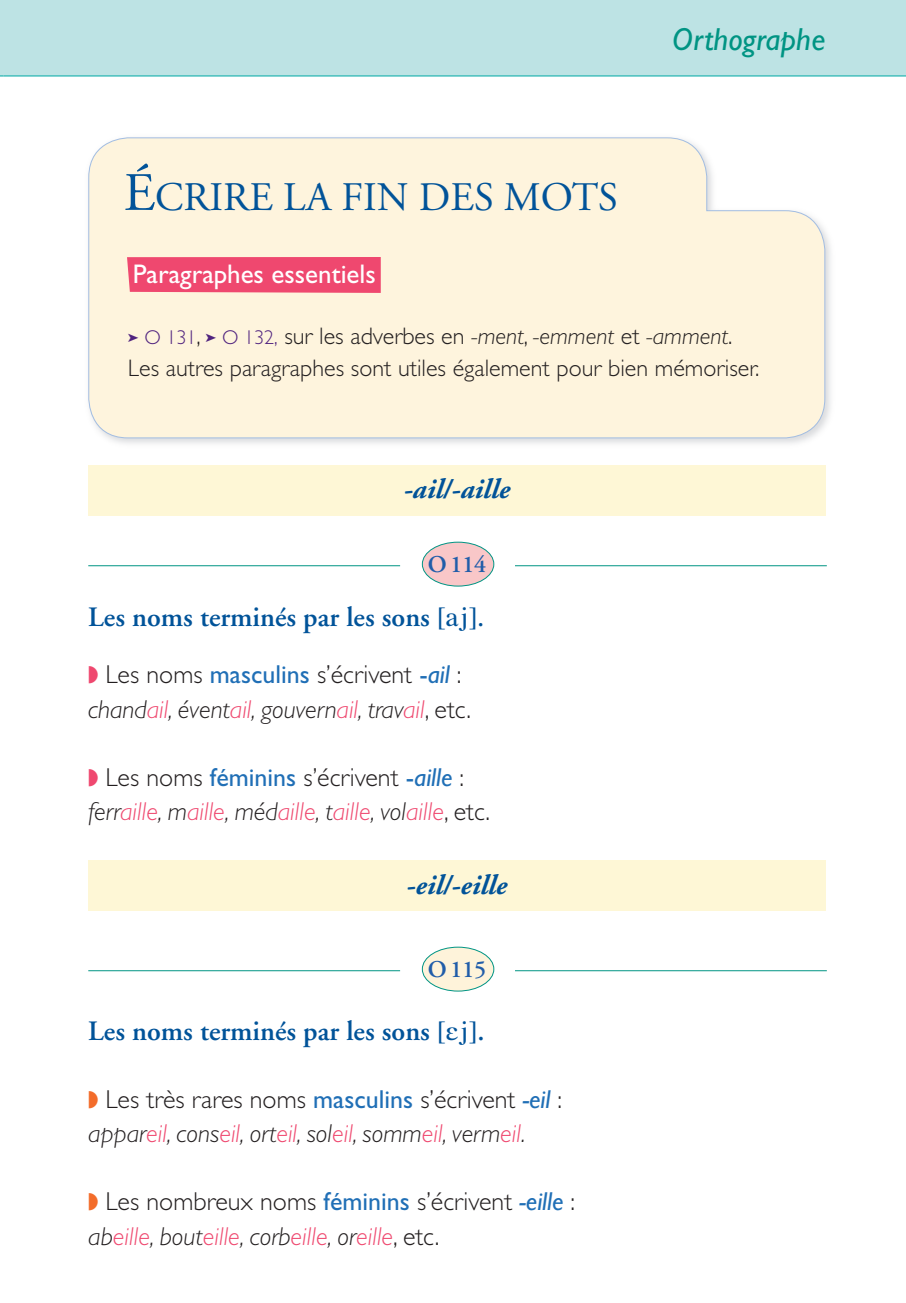
<style>
.page{position:relative;width:906px;height:1303px;background:#fff}
.page>*{position:absolute;margin:0;border:0;box-sizing:border-box;transform-origin:0 0}
.t1{font:40.4px "Adobe Garamond Pro";color:#015399}
.t2{font:italic 32px "Gill Sans";color:#009483}
.t3{font:600 28px "Adobe Garamond";color:#015399}
.t4{font:italic 700 28px "Adobe Garamond";color:#015399}
.t5{font:27px "Gill Sans";color:#fff}
.t6{font:italic 300 26px/34.8px "Gill Sans";color:#231f20}
.t7{font:300 26px/34.8px "Gill Sans";color:#231f20}
.t8{font:italic 300 26px/34.8px "Gill Sans";color:#ef486f}
.t9{font:300 24px/32px "Gill Sans";color:#231f20}
.t10{font:600 24px "Adobe Garamond";letter-spacing:-.01em;color:#215da9}
.s1{font-size:54px}
.s2{color:#50237f}
.s3{font-size:20px;color:#50237f}
.s4{font-style:italic}
.s5{font-family:"Times Phonetic IPA";font-weight:400;font-size:26px}
.s6{font-size:26px}
.s7{color:#ef486f}
.s8{font-style:normal}
.s9{font-weight:400;font-style:normal;color:#206fb6}
.s10{font-weight:400;color:#206fb6}
.s11{font-style:normal;color:#231f20}
.s12{color:#231f20}
.s13{color:#f36c2a}
.s14{font-weight:400;font-style:italic;color:#206fb6}
.s15{font-style:italic;color:#ef486f}
</style>
<div class="page">
<hr style="left:0;top:0;width:3px;height:76px;background:#bde3e4">
<div style="left:3px;top:0;width:903px;height:76px;background:#bde3e4"></div>
<hr style="left:3px;top:75px;width:903px;height:1px;background:#00a9a5">
<div style="left:88px;top:860px;width:737px;height:51px;background:#fef7d6"></div>
<div style="left:88px;top:465px;width:737px;height:51px;background:#fef7d6"></div>
<div style="left:88px;top:137px;width:738px;height:302px;background:#fef4dd"></div>
<div style="left:127px;top:257px;width:254px;height:36px;background:#ef486f"></div>
<hr style="left:88px;top:565px;width:312px;height:1px;background:#009483">
<hr style="left:515px;top:565px;width:312px;height:1px;background:#009483">
<div style="left:422px;top:542px;width:72px;height:44px;background:#f9c7c8;border-radius:50%"></div>
<div style="left:422px;top:542px;width:72px;height:44px;border:1px solid #009483;border-radius:50%"></div>
<hr style="left:88px;top:970px;width:312px;height:1px;background:#009483">
<hr style="left:515px;top:970px;width:312px;height:1px;background:#009483">
<div style="left:422px;top:947px;width:72px;height:44px;background:#fef3da;border-radius:50%"></div>
<div style="left:422px;top:947px;width:72px;height:44px;border:1px solid #009483;border-radius:50%"></div>
<h1 class="t1" style="left:124px;top:173px;width:496px"><span class="s1">É</span>CRIRE LA FIN DES MOTS</h1>
<p class="t2" style="left:672px;top:21px;width:155px">Orthographe</p>
<p class="t5" style="left:133px;top:258px;width:245px">Paragraphes essentiels</p>
<p class="t9" style="left:128px;top:320px;width:633px"><span class="s2">➤</span> <span class="s3">O 131</span>, <span class="s2">➤</span> <span class="s3">O 132,</span> sur les adverbes en <span class="s4">-ment</span>, <span class="s4">-emment</span> et <span class="s4">-amment</span>.<br>Les autres paragraphes sont utiles également pour bien mémoriser.</p>
<p class="t4" style="left:404px;top:473px;width:108px">-ail/-aille</p>
<p class="t10" style="left:428px;top:551px;width:60px">O 114</p>
<p class="t3" style="left:88px;top:602px;width:397px">Les noms terminés par les sons <span class="s5">[aj]</span><span class="s6">.</span></p>
<p class="t6" style="left:88px;top:657px;width:384px"><span class="s7">◗</span> <span class="s8">Les noms</span> <span class="s9">masculins</span> <span class="s8">s’écrivent</span> <span class="s9">-</span><span class="s10">ail</span> <span class="s8">: </span>chand<span class="s7">ail</span>, évent<span class="s7">ail</span>, gouvern<span class="s7">ail</span>, trav<span class="s7">ail</span><span class="s8">, etc.</span></p>
<p class="t8" style="left:88px;top:759px;width:403px">◗ <span class="s11">Les noms</span> <span class="s9">féminins</span> <span class="s11">s’écrivent</span> <span class="s9">-</span><span class="s10">aille</span> <span class="s11">: </span><span class="s12">ferr</span>aille<span class="s12">, m</span>aille<span class="s12">, méd</span>aille<span class="s12">, t</span>aille<span class="s12">, vol</span>aille<span class="s11">, etc.</span></p>
<p class="t4" style="left:407px;top:870px;width:102px">-eil/-eille</p>
<p class="t10" style="left:428px;top:956px;width:60px">O 115</p>
<p class="t3" style="left:88px;top:1015px;width:398px">Les noms terminés par les sons <span class="s5">[εj]</span>.</p>
<p class="t6" style="left:88px;top:1081px;width:475px"><span class="s13">◗</span> <span class="s8">Les très rares noms</span> <span class="s9">masculins</span> <span class="s8">s’écrivent</span> <span class="s10">-eil</span> <span class="s8">: </span>appar<span class="s7">eil</span>, cons<span class="s7">eil</span>, ort<span class="s7">eil</span>, sol<span class="s7">eil</span>, somm<span class="s7">eil</span>, verm<span class="s7">eil</span>.</p>
<p class="t7" style="left:88px;top:1184px;width:488px"><span class="s13">◗</span> Les nombreux noms <span class="s10">féminins</span> s’écrivent <span class="s14">-eille</span> : <span class="s4">ab</span><span class="s15">eille</span><span class="s4">, bout</span><span class="s15">eille</span><span class="s4">, corb</span><span class="s15">eille</span><span class="s4">, or</span><span class="s15">eille</span>, etc.</p>
</div>
